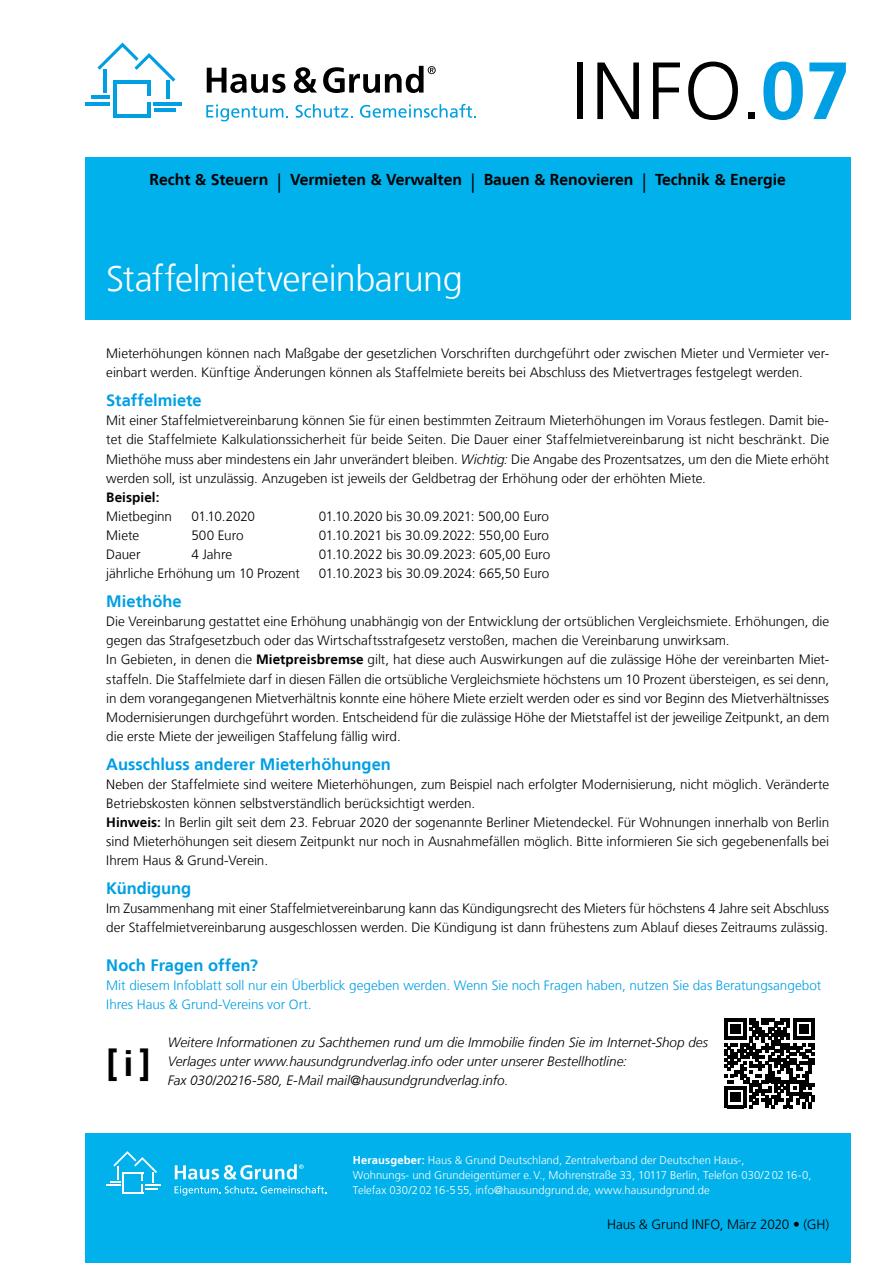
<style>
.page{position:relative;width:893px;height:1263px;background:#fff}
.page>*{position:absolute;margin:0;border:0;box-sizing:border-box;transform-origin:0 0}
.t1{font:300 81px "Frutiger LT";color:#000}
.t2{font:300 36px "Frutiger LT";letter-spacing:-.015em;color:#fff}
.t3{font:700 36px "Frutiger LT";color:#000}
.t4{font:700 16.5px "Frutiger LT";color:#009fe3}
.t5{font:700 15.75px "Frutiger LT";color:#000}
.t6{font:300 13.5px/19.2px "Frutiger LT";letter-spacing:-.005em;color:#000}
.t7{font:italic 300 13.5px/19.2px "Frutiger LT";color:#000}
.t8{font:300 13.5px/19.2px "Frutiger LT";color:#009fe3}
.t9{font:700 13.5px "Frutiger LT";letter-spacing:.005em;color:#000}
.t10{font:300 11.25px/15px "Frutiger LT";letter-spacing:.005em;color:#fff}
.s1{font-weight:700;color:#009fe3}
.s2{font-weight:300;font-size:19.5px}
.s3{font-style:italic}
.s4{font-weight:700}
</style>
<div class="page">
<div style="left:85px;top:157px;width:765px;height:163px;background:#00b1eb"></div>
<hr style="left:113px;top:80px;width:3px;height:38px;background:#009fe3">
<hr style="left:147px;top:102px;width:4px;height:16px;background:#009fe3">
<hr style="left:113px;top:114px;width:38px;height:4px;background:#009fe3">
<hr style="left:113px;top:80px;width:38px;height:3px;background:#009fe3">
<hr style="left:154px;top:108px;width:21px;height:3px;background:#009fe3">
<hr style="left:154px;top:102px;width:28px;height:3px;background:#009fe3">
<hr style="left:147px;top:80px;width:4px;height:16px;background:#009fe3">
<hr style="left:166px;top:81px;width:3px;height:18px;background:#009fe3">
<hr style="left:91px;top:96px;width:19px;height:3px;background:#009fe3">
<hr style="left:85px;top:102px;width:25px;height:3px;background:#009fe3">
<hr style="left:104px;top:69px;width:3px;height:24px;background:#009fe3">
<svg style="left:97px;top:43px;width:78px;height:39px"></svg>
<svg style="left:207px;top:68px;width:78px;height:25px"></svg>
<svg style="left:294px;top:67px;width:23px;height:26px"></svg>
<svg style="left:323px;top:66px;width:113px;height:27px"></svg>
<svg style="left:206px;top:105px;width:82px;height:16px"></svg>
<svg style="left:296px;top:104px;width:57px;height:14px"></svg>
<svg style="left:360px;top:104px;width:116px;height:14px"></svg>
<div style="left:85px;top:1133px;width:765px;height:130px;background:#00b1eb"></div>
<svg style="left:106px;top:1151px;width:55px;height:42px"></svg>
<svg style="left:175px;top:1164px;width:129px;height:15px"></svg>
<svg style="left:175px;top:1186px;width:151px;height:9px"></svg>
<svg style="left:725px;top:1018px;width:90px;height:90px"></svg>
<h1 class="t1" style="left:571px;top:45px;width:280px">INFO.<span class="s1">07</span></h1>
<p class="t5" style="left:150px;top:170px;width:638px">Recht &amp; Steuern <span class="s2">|</span> Vermieten &amp; Verwalten <span class="s2">|</span> Bauen &amp; Renovieren <span class="s2">|</span> Technik &amp; Energie</p>
<h2 class="t2" style="left:106px;top:258px;width:358px">Staffelmietvereinbarung</h2>
<p class="t6" style="left:106px;top:344px;width:724px">Mieterhöhungen können nach Maßgabe der gesetzlichen Vorschriften durchgeführt oder zwischen Mieter und Vermieter ver&shy;einbart werden. Künftige Änderungen können als Staffelmiete bereits bei Abschluss des Mietvertrages festgelegt werden.</p>
<p class="t4" style="left:106px;top:391px;width:97px">Staffelmiete</p>
<p class="t6" style="left:106px;top:411px;width:724px;text-align:justify">Mit einer Staffelmietvereinbarung können Sie für einen bestimmten Zeitraum Mieterhöhungen im Voraus festlegen. Damit bie&shy;tet die Staffelmiete Kalkulationssicherheit für beide Seiten. Die Dauer einer Staffelmietvereinbarung ist nicht beschränkt. Die Miethöhe muss aber mindestens ein Jahr unverändert bleiben. <span class="s3">Wichtig:</span> Die Angabe des Prozentsatzes, um den die Miete erhöht werden soll, ist unzulässig. Anzugeben ist jeweils der Geldbetrag der Erhöhung oder der erhöhten Miete.</p>
<p class="t9" style="left:106px;top:489px;width:55px">Beispiel:</p>
<p class="t6" style="left:106px;top:507px;width:67px">Mietbeginn</p>
<p class="t6" style="left:191px;top:507px;width:65px">01.10.2020</p>
<p class="t6" style="left:319px;top:507px;width:232px">01.10.2020 bis 30.09.2021: 500,00 Euro</p>
<p class="t6" style="left:106px;top:526px;width:34px">Miete</p>
<p class="t6" style="left:191px;top:526px;width:54px">500 Euro</p>
<p class="t6" style="left:319px;top:526px;width:232px">01.10.2021 bis 30.09.2022: 550,00 Euro</p>
<p class="t6" style="left:106px;top:545px;width:36px">Dauer</p>
<p class="t6" style="left:191px;top:545px;width:42px">4 Jahre</p>
<p class="t6" style="left:319px;top:545px;width:233px">01.10.2022 bis 30.09.2023: 605,00 Euro</p>
<p class="t6" style="left:106px;top:564px;width:195px">jährliche Erhöhung um 10 Prozent</p>
<p class="t6" style="left:319px;top:564px;width:232px">01.10.2023 bis 30.09.2024: 665,50 Euro</p>
<p class="t4" style="left:106px;top:592px;width:77px">Miethöhe</p>
<p class="t6" style="left:106px;top:612px;width:724px">Die Vereinbarung gestattet eine Erhöhung unabhängig von der Entwicklung der ortsüblichen Vergleichsmiete. Erhöhungen, die gegen das Strafgesetzbuch oder das Wirtschaftsstrafgesetz verstoßen, machen die Vereinbarung unwirksam.<br>In Gebieten, in denen die <span class="s4">Mietpreisbremse</span> gilt, hat diese auch Auswirkungen auf die zulässige Höhe der vereinbarten Miet&shy;staffeln. Die Staffelmiete darf in diesen Fällen die ortsübliche Vergleichsmiete höchstens um 10 Prozent übersteigen, es sei denn, in dem vorangegangenen Mietverhältnis konnte eine höhere Miete erzielt werden oder es sind vor Beginn des Mietverhältnisses Modernisierungen durchgeführt worden. Entscheidend für die zulässige Höhe der Mietstaffel ist der jeweilige Zeitpunkt, an dem die erste Miete der jeweiligen Staffelung fällig wird.</p>
<p class="t4" style="left:106px;top:754px;width:286px">Ausschluss anderer Mieterhöhungen</p>
<p class="t6" style="left:106px;top:775px;width:724px">Neben der Staffelmiete sind weitere Mieterhöhungen, zum Beispiel nach erfolgter Modernisierung, nicht möglich. Veränderte Betriebskosten können selbstverständlich berücksichtigt werden.<br><span class="s4">Hinweis:</span> In Berlin gilt seit dem 23. Februar 2020 der sogenannte Berliner Mietendeckel. Für Wohnungen innerhalb von Berlin sind Mieterhöhungen seit diesem Zeitpunkt nur noch in Ausnahmefällen möglich. Bitte informieren Sie sich gegebenenfalls bei Ihrem Haus &amp; Grund-Verein.</p>
<p class="t4" style="left:106px;top:879px;width:86px">Kündigung</p>
<p class="t6" style="left:106px;top:899px;width:724px">Im Zusammenhang mit einer Staffelmietvereinbarung kann das Kündigungsrecht des Mieters für höchstens 4 Jahre seit Abschluss der Staffelmietvereinbarung ausgeschlossen werden. Die Kündigung ist dann frühestens zum Ablauf dieses Zeitraums zulässig.</p>
<p class="t4" style="left:106px;top:955px;width:153px">Noch Fragen offen?</p>
<p class="t8" style="left:106px;top:976px;width:716px">Mit diesem Infoblatt soll nur ein Überblick gegeben werden. Wenn Sie noch Fragen haben, nutzen Sie das Beratungsangebot<br>Ihres Haus &amp; Grund-Vereins vor Ort.</p>
<p class="t7" style="left:168px;top:1033px;width:541px">Weitere Informationen zu Sachthemen rund um die Immobilie finden Sie im Internet-Shop des<br>Verlages unter www.hausundgrundverlag.info oder unter unserer Bestellhotline:<br>Fax 030/20216-580, E-Mail mail@hausundgrundverlag.info.</p>
<h2 class="t3" style="left:106px;top:1042px;width:46px">[i]</h2>
<p class="t10" style="left:353px;top:1152px;width:460px"><span class="s4">Herausgeber:</span> Haus &amp; Grund Deutschland, Zentralverband der Deutschen Haus-,<br>Wohnungs- und Grundeigentümer e.V., Mohrenstraße 33, 10117 Berlin, Telefon 030/20216-0,<br>Telefax 030/20216-555, info@hausundgrund.de, www.hausundgrund.de</p>
<p class="t6" style="left:607px;top:1215px;width:224px">Haus &amp; Grund INFO, März 2020 • (GH)</p>
</div>
